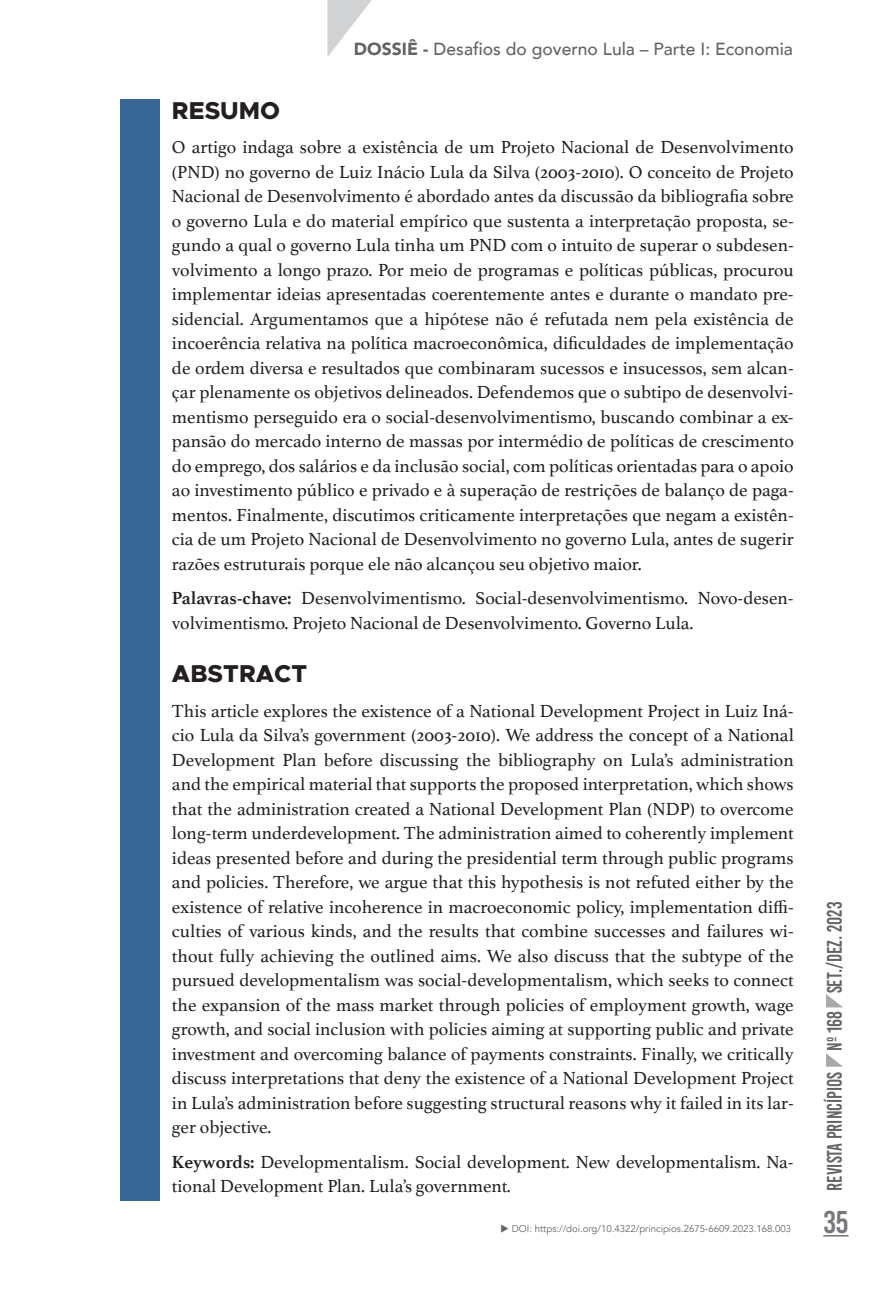
<style>
.page{position:relative;width:893px;height:1290px;background:#fff}
.page>*{position:absolute;margin:0;border:0;box-sizing:border-box;transform-origin:0 0}
.t1{font:31.5px "Bebas Kai";color:#76787b}
.t2{font:800 24.5px "Metropolis";color:#231f20}
.t3{font:21px "Bebas Kai";color:#636366;scale:.9 1}
.t4{font:18.38px/24.5px "Athelas";color:#231f20;text-align:justify}
.t5{font:500 17.5px "Avenir";color:#636366}
.t6{font:9.8px "Avenir";color:#636366}
.s1{font-weight:900}
.s2{font-weight:700}
</style>
<div class="page">
<svg style="left:823px;top:1235px;width:25px;height:1px"></svg>
<svg style="left:826px;top:1053px;width:17px;height:14px"></svg>
<svg style="left:826px;top:994px;width:17px;height:13px"></svg>
<svg style="left:327px;top:0;width:45px;height:57px"></svg>
<div style="left:120px;top:99px;width:40px;height:1101px;background:#396795"></div>
<p class="t5" style="left:354px;top:33px;width:440px"><span class="s1">DOSSIÊ -</span> Desafios do governo Lula – Parte I: Economia</p>
<h2 class="t2" style="left:172px;top:95px;width:110px">RESUMO</h2>
<p class="t4" style="left:172px;top:134px;width:623px">O artigo indaga sobre a existência de um Projeto Nacional de Desenvolvimento (PND) no governo de Luiz Inácio Lula da Silva (2003-2010). O conceito de Projeto Nacional de Desenvolvimento é abordado antes da discussão da bibliografia sobre o governo Lula e do material empírico que sustenta a interpretação proposta, se&shy;gundo a qual o governo Lula tinha um PND com o intuito de superar o subdesen&shy;volvimento a longo prazo. Por meio de programas e políticas públicas, procurou implementar ideias apresentadas coerentemente antes e durante o mandato pre&shy;sidencial. Argumentamos que a hipótese não é refutada nem pela existência de incoerência relativa na política macroeconômica, dificuldades de implementação de ordem diversa e resultados que combinaram sucessos e insucessos, sem alcan&shy;çar plenamente os objetivos delineados. Defendemos que o subtipo de desenvolvi&shy;mentismo perseguido era o social-desenvolvimentismo, buscando combinar a ex&shy;pansão do mercado interno de massas por intermédio de políticas de crescimento do emprego, dos salários e da inclusão social, com políticas orientadas para o apoio ao investimento público e privado e à superação de restrições de balanço de paga&shy;mentos. Finalmente, discutimos criticamente interpretações que negam a existên&shy;cia de um Projeto Nacional de Desenvolvimento no governo Lula, antes de sugerir razões estruturais porque ele não alcançou seu objetivo maior.</p>
<p class="t4" style="left:172px;top:585px;width:623px"><span class="s2">Palavras-chave:</span> Desenvolvimentismo. Social-desenvolvimentismo. Novo-desen&shy;volvimentismo. Projeto Nacional de Desenvolvimento. Governo Lula.</p>
<h2 class="t2" style="left:172px;top:658px;width:137px">ABSTRACT</h2>
<p class="t4" style="left:172px;top:698px;width:623px">This article explores the existence of a National Development Project in Luiz Iná&shy;cio Lula da Silva’s government (2003-2010). We address the concept of a National Development Plan before discussing the bibliography on Lula’s administration and the empirical material that supports the proposed interpretation, which shows that the administration created a National Development Plan (NDP) to overcome long-term underdevelopment. The administration aimed to coherently implement ideas presented before and during the presidential term through public programs and policies. Therefore, we argue that this hypothesis is not refuted either by the existence of relative incoherence in macroeconomic policy, implementation diffi&shy;culties of various kinds, and the results that combine successes and failures wi&shy;thout fully achieving the outlined aims. We also discuss that the subtype of the pursued developmentalism was social-developmentalism, which seeks to connect the expansion of the mass market through policies of employment growth, wage growth, and social inclusion with policies aiming at supporting public and private investment and overcoming balance of payments constraints. Finally, we critically discuss interpretations that deny the existence of a National Development Project in Lula’s administration before suggesting structural reasons why it failed in its lar&shy;ger objective.</p>
<p class="t4" style="left:172px;top:1149px;width:623px"><span class="s2">Keywords:</span> Developmentalism. Social development. New developmentalism. Na&shy;tional Development Plan. Lula’s government.</p>
<p class="t6" style="left:500px;top:1223px;width:292px">◆ DOI: https://doi.org/10.4322/principios.2675-6609.2023.168.003</p>
<p class="t3" style="left:823px;top:1191px;width:323px;rotate:-90deg">Revista Princípios nº 168 SET./Dez. 2023</p>
<h1 class="t1" style="left:823px;top:1205px;width:27px">35</h1>
</div>
